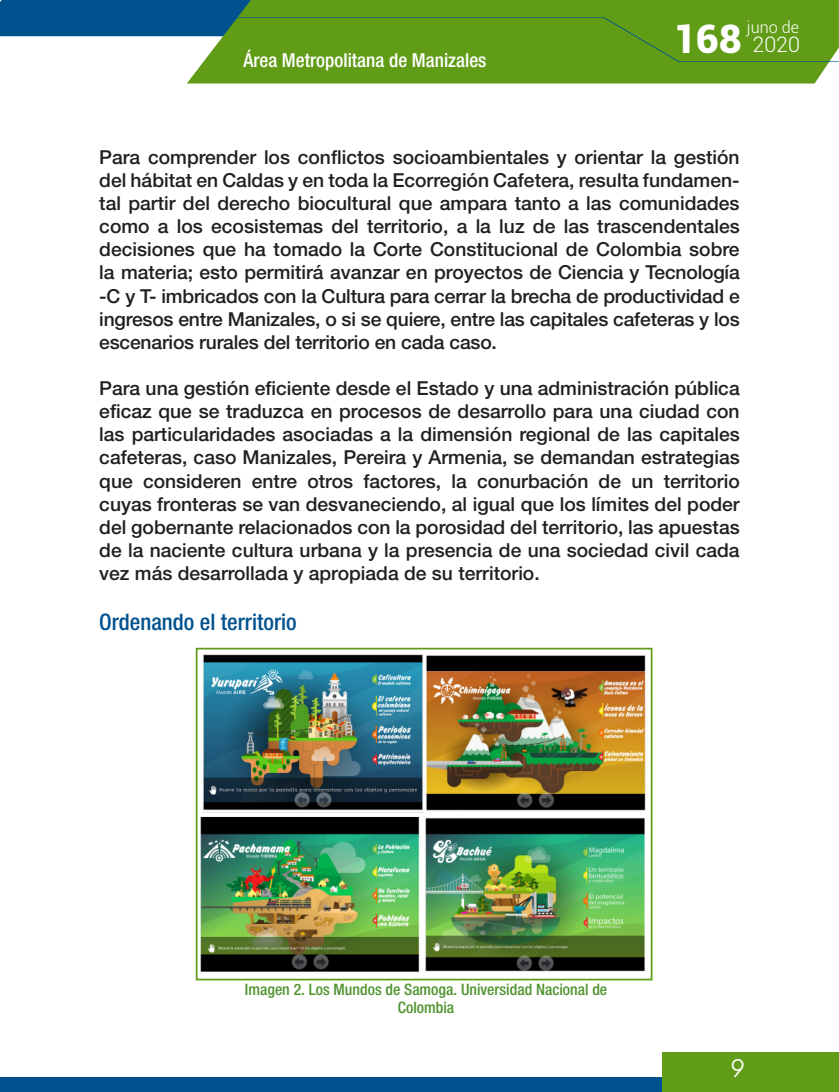
<style>
.page{position:relative;width:839px;height:1092px;background:#fff}
.page>*{position:absolute;margin:0;border:0;box-sizing:border-box;transform-origin:0 0}
.t1{font:900 39.38px "Roboto";color:#fff}
.t2{font:italic 24.5px "Century Gothic";color:#fff}
.subtitulos{font:500 condensed 22.75px "Helvetica Neue";color:#00528f}
.t3{font:300 21.35px "Roboto";color:#fff}
.contenidos{font:500 19.25px/23.1px "Helvetica Neue";letter-spacing:-.01em;color:#231f20;text-align:justify}
.t4{font:500 condensed 19.25px "Helvetica Neue";color:#fff}
.t5{font:300 16.28px "Roboto";color:#fff}
.figura{font:500 condensed 15.75px "Helvetica Neue";color:#4f942e}
</style>
<div class="page">
<div style="left:0;top:1077px;width:819px;height:14px;background:#00528f"></div>
<div style="left:0;top:0;width:187px;height:36px;background:#00528f"></div>
<div style="left:187px;top:0;width:651px;height:83px;background:#619c17"></div>
<svg style="left:5px;top:17px;width:833px;height:45px;background:#6ba047"></svg>
<div style="left:662px;top:1051px;width:176px;height:40px;background:#619c17"></div>
<img style="left:200px;top:648px;width:453px;height:324px">
<div style="left:196px;top:647px;width:456px;height:333px;border:2px solid #619c17"></div>
<p class="t4" style="left:243px;top:48px;width:244px">Área Metropolitana de Manizales</p>
<h1 class="t1" style="left:673px;top:11px;width:70px">168</h1>
<p class="t5" style="left:746px;top:16px;width:54px">juno de</p>
<p class="t3" style="left:752px;top:29px;width:49px">2020</p>
<p class="contenidos" style="left:99px;top:145px;width:642px">Para comprender los conflictos socioambientales y orientar la gestión del hábitat en Caldas y en toda la Ecorregión Cafetera, resulta fundamen&shy;tal partir del derecho biocultural que ampara tanto a las comunidades como a los ecosistemas del territorio, a la luz de las trascendentales decisiones que ha tomado la Corte Constitucional de Colombia sobre la materia; esto permitirá avanzar en proyectos de Ciencia y Tecnología -C y T- imbricados con la Cultura para cerrar la brecha de productividad e ingresos entre Manizales, o si se quiere, entre las capitales cafeteras y los escenarios rurales del territorio en cada caso.</p>
<p class="contenidos" style="left:99px;top:376px;width:641px">Para una gestión eficiente desde el Estado y una administración pública eficaz que se traduzca en procesos de desarrollo para una ciudad con las particularidades asociadas a la dimensión regional de las capitales cafeteras, caso Manizales, Pereira y Armenia, se demandan estrategias que consideren entre otros factores, la conurbación de un territorio cuyas fronteras se van desvaneciendo, al igual que los límites del poder del gobernante relacionados con la porosidad del territorio, las apuestas de la naciente cultura urbana y la presencia de una sociedad civil cada vez más desarrollada y apropiada de su territorio.</p>
<p class="subtitulos" style="left:99px;top:608px;width:199px">Ordenando el territorio</p>
<p class="figura" style="left:245px;top:979px;width:363px">Imagen 2. Los Mundos de Samoga. Universidad Nacional de</p>
<p class="figura" style="left:398px;top:998px;width:58px">Colombia</p>
<p class="t2" style="left:730px;top:1050px;width:15px">9</p>
</div>
